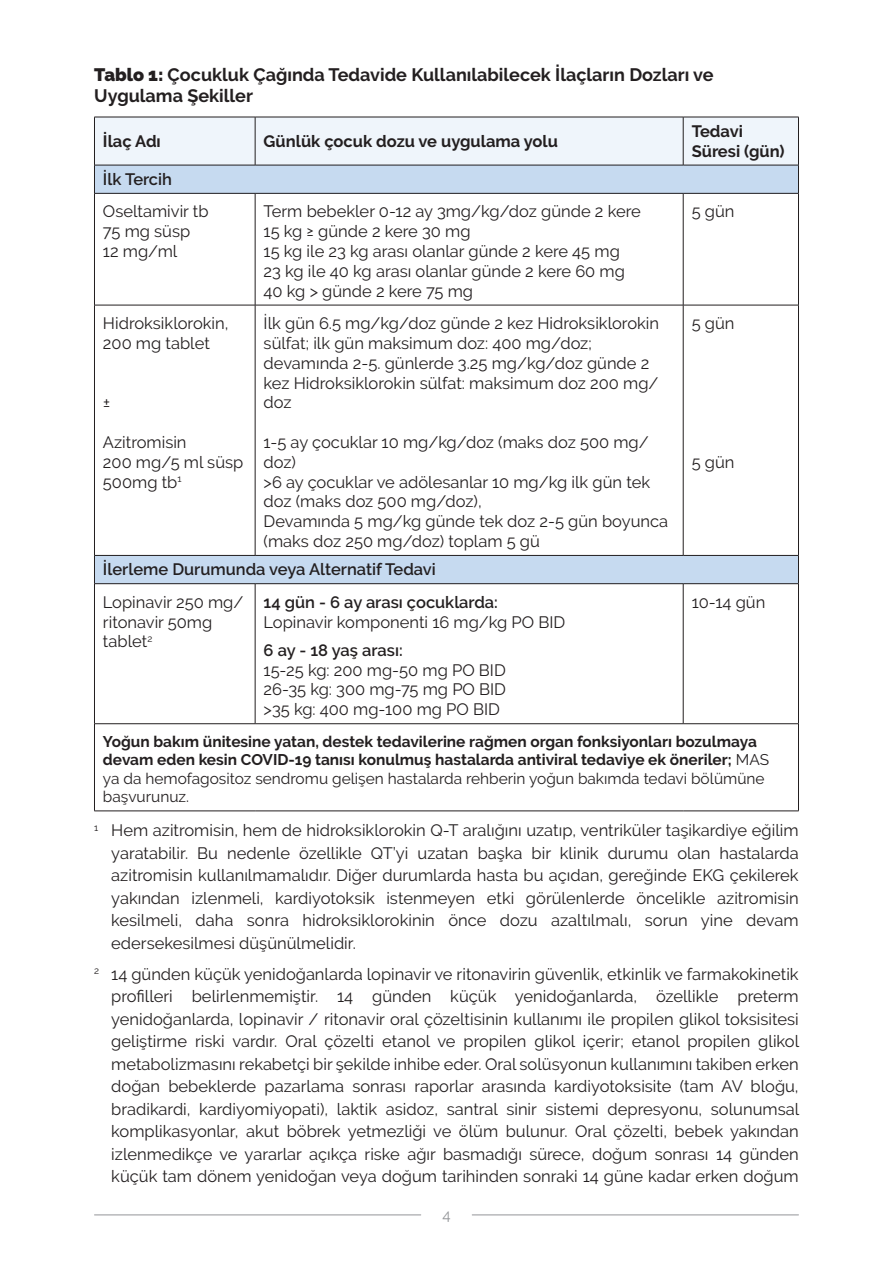
<style>
.page{position:relative;width:893px;height:1263px;background:#fff}
.page>*{position:absolute;margin:0;border:0;box-sizing:border-box;transform-origin:0 0}
.t1{font:700 18px/21.6px "Raleway";color:#231f20}
.t2{font:16.5px/19.8px "Raleway";color:#231f20}
.t3{font:600 16.5px "Raleway";color:#231f20}
.t4{font:700 16.5px/19.8px "Raleway";color:#231f20}
.t5{font:700 15.45px/18.6px "Raleway";color:#231f20}
.t6{font:15px "Raleway";color:#939598}
.s1{font-weight:900}
.s2{font-weight:400}
</style>
<div class="page">
<hr style="left:94px;top:1215px;width:327px;height:1px;background:#939598">
<hr style="left:472px;top:1215px;width:326px;height:1px;background:#939598">
<div style="left:94px;top:555px;width:704px;height:29px;background:#c6daf0"></div>
<hr style="left:94px;top:193px;width:161px;height:1px;background:#231f20">
<hr style="left:255px;top:193px;width:428px;height:1px;background:#231f20">
<hr style="left:255px;top:194px;width:1px;height:111px;background:#231f20">
<hr style="left:683px;top:193px;width:116px;height:1px;background:#231f20">
<hr style="left:683px;top:194px;width:1px;height:111px;background:#231f20">
<hr style="left:94px;top:305px;width:161px;height:1px;background:#231f20">
<hr style="left:255px;top:305px;width:428px;height:1px;background:#231f20">
<hr style="left:255px;top:305px;width:1px;height:250px;background:#231f20">
<hr style="left:683px;top:305px;width:116px;height:1px;background:#231f20">
<hr style="left:683px;top:305px;width:1px;height:250px;background:#231f20">
<hr style="left:94px;top:555px;width:161px;height:1px;background:#231f20">
<hr style="left:255px;top:555px;width:428px;height:1px;background:#231f20">
<hr style="left:683px;top:555px;width:116px;height:1px;background:#231f20">
<hr style="left:94px;top:583px;width:161px;height:1px;background:#231f20">
<hr style="left:255px;top:583px;width:428px;height:1px;background:#231f20">
<hr style="left:255px;top:584px;width:1px;height:139px;background:#231f20">
<hr style="left:683px;top:583px;width:116px;height:1px;background:#231f20">
<hr style="left:683px;top:584px;width:1px;height:139px;background:#231f20">
<hr style="left:94px;top:723px;width:161px;height:1px;background:#231f20">
<hr style="left:255px;top:723px;width:428px;height:1px;background:#231f20">
<hr style="left:683px;top:723px;width:116px;height:1px;background:#231f20">
<svg style="left:94px;top:117px;width:705px;height:76px"></svg>
<hr style="left:94px;top:194px;width:1px;height:111px;background:#231f20">
<hr style="left:798px;top:194px;width:1px;height:111px;background:#231f20">
<hr style="left:94px;top:305px;width:1px;height:250px;background:#231f20">
<hr style="left:798px;top:305px;width:1px;height:250px;background:#231f20">
<svg style="left:94px;top:556px;width:1px;height:27px"></svg>
<svg style="left:798px;top:556px;width:1px;height:27px"></svg>
<hr style="left:94px;top:584px;width:1px;height:139px;background:#231f20">
<hr style="left:798px;top:584px;width:1px;height:139px;background:#231f20">
<hr style="left:94px;top:724px;width:1px;height:87px;background:#231f20">
<hr style="left:798px;top:724px;width:1px;height:87px;background:#231f20">
<hr style="left:94px;top:811px;width:161px;height:1px;background:#231f20">
<hr style="left:255px;top:811px;width:428px;height:1px;background:#231f20">
<hr style="left:683px;top:811px;width:116px;height:1px;background:#231f20">
<p class="t1" style="left:94px;top:64px;width:621px"><span class="s1">Tablo 1:</span> Çocukluk Çağında Tedavide Kullanılabilecek İlaçların Dozları ve<br>Uygulama Şekiller</p>
<p class="t4" style="left:103px;top:131px;width:59px">İlaç Adı</p>
<p class="t4" style="left:264px;top:131px;width:296px">Günlük çocuk dozu ve uygulama yolu</p>
<p class="t4" style="left:692px;top:121px;width:95px">Tedavi<br>Süresi (gün)</p>
<p class="t3" style="left:103px;top:170px;width:71px">İlk Tercih</p>
<p class="t2" style="left:103px;top:202px;width:107px">Oseltamivir tb<br>75 mg süsp<br>12 mg/ml</p>
<p class="t2" style="left:264px;top:202px;width:379px">Term bebekler 0-12 ay 3mg/kg/doz günde 2 kere 15 kg ≥ günde 2 kere 30 mg<br>15 kg ile 23 kg arası olanlar günde 2 kere 45 mg 23 kg ile 40 kg arası olanlar günde 2 kere 60 mg 40 kg &gt; günde 2 kere 75 mg</p>
<p class="t2" style="left:692px;top:202px;width:44px">5 gün</p>
<p class="t2" style="left:103px;top:313px;width:127px">Hidroksiklorokin,<br>200 mg tablet</p>
<p class="t2" style="left:264px;top:313px;width:397px">İlk gün 6.5 mg/kg/doz günde 2 kez Hidroksiklorokin sülfat; ilk gün maksimum doz: 400 mg/doz; devamında 2-5. günlerde 3.25 mg/kg/doz günde 2 kez Hidroksiklorokin sülfat: maksimum doz 200 mg/ doz</p>
<p class="t2" style="left:264px;top:432px;width:406px">1-5 ay çocuklar 10 mg/kg/doz (maks doz 500 mg/ doz)<br>&gt;6 ay çocuklar ve adölesanlar 10 mg/kg ilk gün tek doz (maks doz 500 mg/doz),<br>Devamında 5 mg/kg günde tek doz 2-5 gün boyunca (maks doz 250 mg/doz) toplam 5 gü</p>
<p class="t2" style="left:692px;top:313px;width:44px">5 gün</p>
<p class="t2" style="left:103px;top:393px;width:9px">±</p>
<p class="t2" style="left:103px;top:432px;width:142px">Azitromisin<br>200 mg/5 ml süsp<br>500mg tb<sup>1</sup></p>
<p class="t2" style="left:692px;top:452px;width:44px">5 gün</p>
<p class="t3" style="left:103px;top:560px;width:334px">İlerleme Durumunda veya Alternatif Tedavi</p>
<p class="t2" style="left:103px;top:592px;width:142px">Lopinavir 250 mg/ ritonavir 50mg tablet<sup>2</sup></p>
<p class="t3" style="left:264px;top:592px;width:236px">14 gün - 6 ay arası çocuklarda:</p>
<p class="t2" style="left:264px;top:612px;width:303px">Lopinavir komponenti 16 mg/kg PO BID</p>
<p class="t3" style="left:264px;top:640px;width:141px">6 ay - 18 yaş arası:</p>
<p class="t2" style="left:264px;top:660px;width:244px;text-align:justify">15-25 kg: 200 mg-50 mg PO BID 26-35 kg: 300 mg-75 mg PO BID &gt;35 kg: 400 mg-100 mg PO BID</p>
<p class="t2" style="left:692px;top:592px;width:75px">10-14 gün</p>
<p class="t5" style="left:103px;top:732px;width:667px">Yoğun bakım ünitesine yatan, destek tedavilerine rağmen organ fonksiyonları bozulmaya devam eden kesin COVID-19 tanısı konulmuş hastalarda antiviral tedaviye ek öneriler; <span class="s2">MAS ya da hemofagositoz sendromu gelişen hastalarda rehberin yoğun bakımda tedavi bölümüne başvurunuz.</span></p>
<p class="t2" style="left:111px;top:819px;width:689px;line-height:22.5px;text-align:justify;text-indent:-17px"><sup>1</sup> Hem azitromisin, hem de hidroksiklorokin Q-T aralığını uzatıp, ventriküler taşikardiye eğilim yaratabilir. Bu nedenle özellikle QT’yi uzatan başka bir klinik durumu olan hastalarda azitromisin kullanılmamalıdır. Diğer durumlarda hasta bu açıdan, gereğinde EKG çekilerek yakından izlenmeli, kardiyotoksik istenmeyen etki görülenlerde öncelikle azitromisin kesilmeli, daha sonra hidroksiklorokinin önce dozu azaltılmalı, sorun yine devam edersekesilmesi düşünülmelidir.</p>
<p class="t2" style="left:111px;top:962px;width:689px;line-height:22.5px;text-align:justify;text-indent:-17px"><sup>2</sup> 14 günden küçük yenidoğanlarda lopinavir ve ritonavirin güvenlik, etkinlik ve farmakokinetik profilleri belirlenmemiştir. 14 günden küçük yenidoğanlarda, özellikle preterm yenidoğanlarda, lopinavir / ritonavir oral çözeltisinin kullanımı ile propilen glikol toksisitesi geliştirme riski vardır. Oral çözelti etanol ve propilen glikol içerir; etanol propilen glikol metabolizmasını rekabetçi bir şekilde inhibe eder. Oral solüsyonun kullanımını takiben erken doğan bebeklerde pazarlama sonrası raporlar arasında kardiyotoksisite (tam AV bloğu, bradikardi, kardiyomiyopati), laktik asidoz, santral sinir sistemi depresyonu, solunumsal komplikasyonlar, akut böbrek yetmezliği ve ölüm bulunur. Oral çözelti, bebek yakından izlenmedikçe ve yararlar açıkça riske ağır basmadığı sürece, doğum sonrası 14 günden küçük tam dönem yenidoğan veya doğum tarihinden sonraki 14 güne kadar erken doğum</p>
<p class="t6" style="left:442px;top:1206px;width:10px">4</p>
</div>
